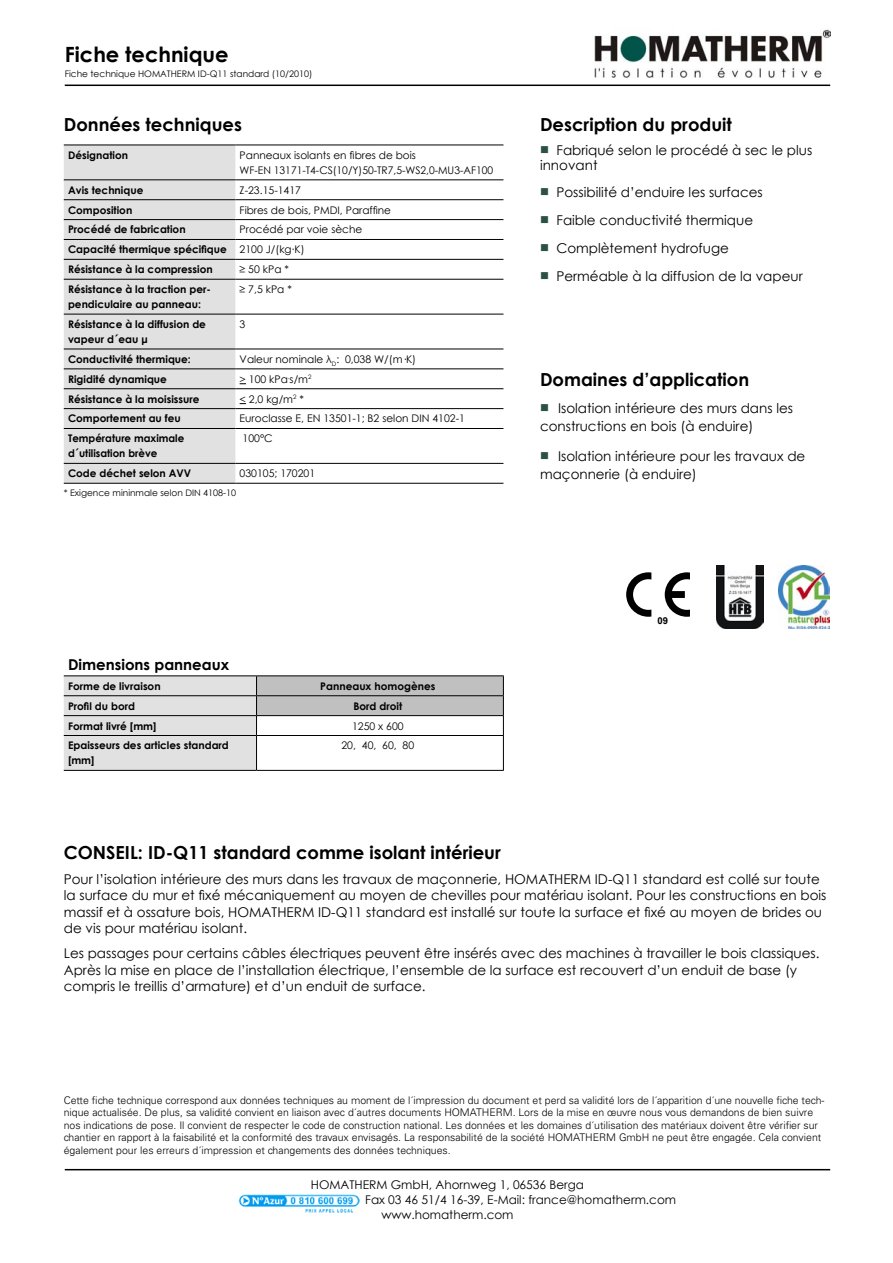
<style>
.page{position:relative;width:893px;height:1263px;background:#fff}
.page>*{position:absolute;margin:0;border:0;box-sizing:border-box;transform-origin:0 0}
.t1{font:700 21px "Century Gothic";color:#000}
.t2{font:700 18px "Century Gothic";color:#000}
.t3{font:700 15px "Century Gothic";color:#000}
.t4{font:13.5px/16.5px "Century Gothic";color:#000}
.t5{font:12px "Century Gothic";color:#000}
.t6{font:300 10.5px/12.6px "Univers LT Std";color:#000}
.t7{font:700 10.5px/15px "Century Gothic";color:#000}
.t8{font:10.5px/15px "Century Gothic";color:#000}
.t9{font:700 9.45px "Arial";color:#000}
.t10{font:9px "Century Gothic";color:#000}
.s1{color:#2b5143}
</style>
<div class="page">
<hr style="left:65px;top:85px;width:765px;height:1px;background:#000">
<hr style="left:65px;top:1169px;width:765px;height:1px;background:#000">
<img style="left:594px;top:29px;width:236px;height:49px">
<img style="left:238px;top:1194px;width:121px;height:19px">
<div style="left:64px;top:146px;width:171px;height:337px;background:#e1e1e1"></div>
<hr style="left:64px;top:145px;width:171px;height:1px;background:#000">
<hr style="left:64px;top:179px;width:171px;height:1px;background:#000">
<hr style="left:64px;top:199px;width:171px;height:1px;background:#000">
<hr style="left:64px;top:219px;width:171px;height:1px;background:#000">
<hr style="left:64px;top:239px;width:171px;height:1px;background:#000">
<hr style="left:64px;top:259px;width:171px;height:1px;background:#000">
<hr style="left:64px;top:279px;width:171px;height:1px;background:#000">
<hr style="left:64px;top:314px;width:171px;height:1px;background:#000">
<hr style="left:64px;top:349px;width:171px;height:1px;background:#000">
<hr style="left:64px;top:368px;width:171px;height:1px;background:#000">
<hr style="left:64px;top:388px;width:171px;height:1px;background:#000">
<hr style="left:64px;top:408px;width:171px;height:1px;background:#000">
<hr style="left:64px;top:428px;width:171px;height:1px;background:#000">
<hr style="left:64px;top:463px;width:171px;height:1px;background:#000">
<hr style="left:64px;top:483px;width:171px;height:1px;background:#000">
<hr style="left:235px;top:145px;width:268px;height:1px;background:#000">
<hr style="left:235px;top:179px;width:268px;height:1px;background:#000">
<hr style="left:235px;top:199px;width:268px;height:1px;background:#000">
<hr style="left:235px;top:219px;width:268px;height:1px;background:#000">
<hr style="left:235px;top:239px;width:268px;height:1px;background:#000">
<hr style="left:235px;top:259px;width:268px;height:1px;background:#000">
<hr style="left:235px;top:279px;width:268px;height:1px;background:#000">
<hr style="left:235px;top:314px;width:268px;height:1px;background:#000">
<hr style="left:235px;top:349px;width:268px;height:1px;background:#000">
<hr style="left:235px;top:368px;width:268px;height:1px;background:#000">
<hr style="left:235px;top:388px;width:268px;height:1px;background:#000">
<hr style="left:235px;top:408px;width:268px;height:1px;background:#000">
<hr style="left:235px;top:428px;width:268px;height:1px;background:#000">
<hr style="left:235px;top:463px;width:268px;height:1px;background:#000">
<hr style="left:235px;top:483px;width:268px;height:1px;background:#000">
<hr style="left:257px;top:770px;width:247px;height:1px;background:#000">
<hr style="left:64px;top:675px;width:193px;height:1px;background:#000">
<hr style="left:257px;top:675px;width:247px;height:1px;background:#000">
<svg style="left:64px;top:676px;width:440px;height:94px"></svg>
<hr style="left:64px;top:715px;width:193px;height:1px;background:#000">
<hr style="left:64px;top:735px;width:193px;height:1px;background:#000">
<hr style="left:64px;top:770px;width:193px;height:1px;background:#000">
<svg style="left:626px;top:572px;width:25px;height:45px"></svg>
<svg style="left:665px;top:572px;width:25px;height:45px"></svg>
<img style="left:716px;top:565px;width:47px;height:63px">
<img style="left:778px;top:565px;width:51px;height:64px">
<h1 class="t1" style="left:65px;top:38px;width:165px">Fiche technique</h1>
<p class="t10" style="left:65px;top:67px;width:249px">Fiche technique HOMATHERM ID-Q11 standard (10/2010)</p>
<p class="t2" style="left:64px;top:111px;width:180px">Données techniques</p>
<p class="t7" style="left:68px;top:147px;width:62px">Désignation</p>
<p class="t8" style="left:240px;top:147px;width:255px">Panneaux isolants en fibres de bois<br>WF-EN 13171-T4-CS(10/Y)50-TR7,5-WS2,0-MU3-AF100</p>
<p class="t7" style="left:68px;top:182px;width:77px">Avis technique</p>
<p class="t8" style="left:240px;top:182px;width:63px">Z-23.15-1417</p>
<p class="t7" style="left:68px;top:202px;width:66px">Composition</p>
<p class="t8" style="left:240px;top:202px;width:153px">Fibres de bois, PMDI, Paraffine</p>
<p class="t7" style="left:68px;top:222px;width:119px">Procédé de fabrication</p>
<p class="t8" style="left:240px;top:222px;width:124px">Procédé par voie sèche</p>
<p class="t7" style="left:68px;top:242px;width:160px">Capacité thermique spécifique</p>
<p class="t8" style="left:240px;top:242px;width:67px">2100 J/(kg∙K)</p>
<p class="t7" style="left:68px;top:261px;width:146px">Résistance à la compression</p>
<p class="t8" style="left:240px;top:262px;width:51px">≥ 50 kPa *</p>
<p class="t7" style="left:68px;top:281px;width:144px">Résistance à la traction per&shy;pendiculaire au panneau:</p>
<p class="t8" style="left:240px;top:282px;width:54px">≥ 7,5 kPa *</p>
<p class="t7" style="left:68px;top:316px;width:139px">Résistance à la diffusion de vapeur d´eau μ</p>
<p class="t8" style="left:240px;top:316px;width:7px">3</p>
<p class="t7" style="left:68px;top:351px;width:124px">Conductivité thermique:</p>
<p class="t8" style="left:240px;top:351px;width:178px">Valeur nominale λ<sub>D</sub>: 0,038 W/(m·K)</p>
<p class="t7" style="left:68px;top:371px;width:100px">Rigidité dynamique</p>
<p class="t8" style="left:240px;top:371px;width:73px">&gt; 100 kPa<sup>.</sup>s/m<sup>2</sup></p>
<p class="t7" style="left:68px;top:391px;width:133px">Résistance à la moisissure</p>
<p class="t8" style="left:240px;top:391px;width:66px">&lt; 2,0 kg/m<sup>2</sup> *</p>
<p class="t7" style="left:68px;top:411px;width:114px">Comportement au feu</p>
<p class="t8" style="left:240px;top:411px;width:227px">Euroclasse E, EN 13501-1; B2 selon DIN 4102-1</p>
<p class="t7" style="left:68px;top:431px;width:118px">Température maximale d´utilisation brève</p>
<p class="t8" style="left:243px;top:431px;width:32px">100°C</p>
<p class="t7" style="left:68px;top:465px;width:125px">Code déchet selon AVV</p>
<p class="t8" style="left:240px;top:466px;width:77px">030105; 170201</p>
<p class="t10" style="left:64px;top:486px;width:174px">* Exigence mininmale selon DIN 4108-10</p>
<p class="t2" style="left:540px;top:111px;width:193px">Description du produit</p>
<p class="t4" style="left:540px;top:142px;width:274px;line-height:15px"><span class="s1">■</span> Fabriqué selon le procédé à sec le plus innovant</p>
<p class="t4" style="left:540px;top:184px;width:224px"><span class="s1">■</span> Possibilité d’enduire les surfaces</p>
<p class="t4" style="left:540px;top:212px;width:215px"><span class="s1">■</span> Faible conductivité thermique</p>
<p class="t4" style="left:540px;top:240px;width:190px"><span class="s1">■</span> Complètement hydrofuge</p>
<p class="t4" style="left:540px;top:267px;width:264px"><span class="s1">■</span> Perméable à la diffusion de la vapeur</p>
<p class="t2" style="left:540px;top:366px;width:211px">Domaines d’application</p>
<p class="t4" style="left:540px;top:399px;width:255px;line-height:18px"><span class="s1">■</span> Isolation intérieure des murs dans les constructions en bois (à enduire)</p>
<p class="t4" style="left:540px;top:447px;width:267px;line-height:18px"><span class="s1">■</span> Isolation intérieure pour les travaux de maçonnerie (à enduire)</p>
<p class="t3" style="left:68px;top:653px;width:163px">Dimensions panneaux</p>
<p class="t7" style="left:68px;top:678px;width:94px">Forme de livraison</p>
<p class="t7" style="left:320px;top:678px;width:117px">Panneaux homogènes</p>
<p class="t7" style="left:68px;top:698px;width:68px">Profil du bord</p>
<p class="t7" style="left:353px;top:698px;width:50px">Bord droit</p>
<p class="t7" style="left:68px;top:718px;width:90px">Format livré [mm]</p>
<p class="t8" style="left:352px;top:718px;width:53px">1250 x 600</p>
<p class="t7" style="left:68px;top:738px;width:162px">Epaisseurs des articles standard [mm]</p>
<p class="t8" style="left:341px;top:738px;width:74px">20, 40, 60, 80</p>
<p class="t9" style="left:657px;top:615px;width:12px">09</p>
<p class="t2" style="left:64px;top:838px;width:439px">CONSEIL: ID-Q11 standard comme isolant intérieur</p>
<p class="t4" style="left:64px;top:870px;width:764px">Pour l’isolation intérieure des murs dans les travaux de maçonnerie, HOMATHERM ID-Q11 standard est collé sur toute la surface du mur et fixé mécaniquement au moyen de chevilles pour matériau isolant. Pour les constructions en bois massif et à ossature bois, HOMATHERM ID-Q11 standard est installé sur toute la surface et fixé au moyen de brides ou de vis pour matériau isolant.</p>
<p class="t4" style="left:64px;top:945px;width:757px">Les passages pour certains câbles électriques peuvent être insérés avec des machines à travailler le bois classiques.<br>Après la mise en place de l’installation électrique, l’ensemble de la surface est recouvert d’un enduit de base (y compris le treillis d’armature) et d’un enduit de surface.</p>
<p class="t6" style="left:64px;top:1094px;width:762px">Cette fiche technique correspond aux données techniques au moment de l´impression du document et perd sa validité lors de l´apparition d´une nouvelle fiche tech&shy;nique actualisée. De plus, sa validité convient en liaison avec d´autres documents HOMATHERM. Lors de la mise en œuvre nous vous demandons de bien suivre nos indications de pose. Il convient de respecter le code de construction national. Les données et les domaines d´utilisation des matériaux doivent être vérifier sur chantier en rapport à la faisabilité et la conformité des travaux envisagés. La responsabilité de la société HOMATHERM GmbH ne peut être engagée. Cela convient également pour les erreurs d´impression et changements des données techniques.</p>
<p class="t5" style="left:311px;top:1176px;width:275px">HOMATHERM GmbH, Ahornweg 1, 06536 Berga</p>
<p class="t5" style="left:365px;top:1191px;width:312px">Fax 03 46 51/4 16-39, E-Mail: france@homatherm.com</p>
<p class="t5" style="left:381px;top:1206px;width:134px">www.homatherm.com</p>
</div>
